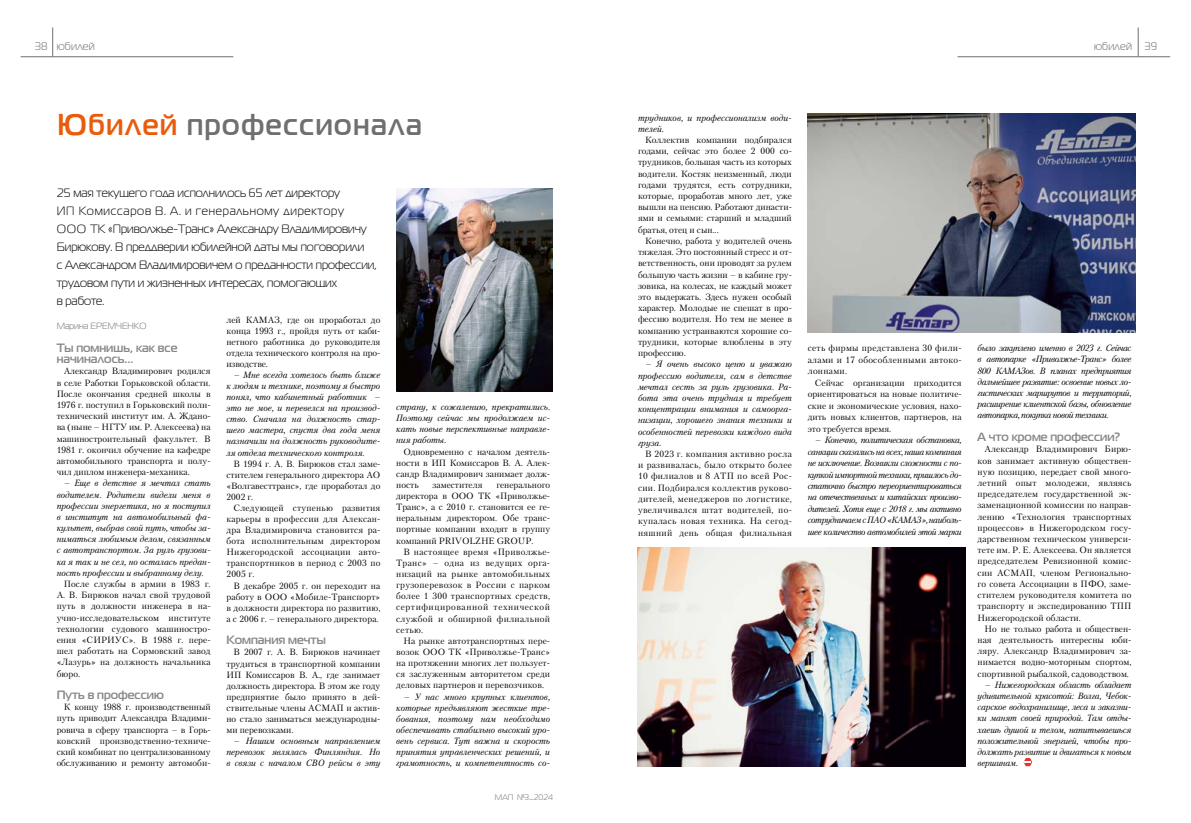
<style>
.page{position:relative;width:1191px;height:823px;background:#fff}
.page>*{position:absolute;margin:0;border:0;box-sizing:border-box;transform-origin:0 0}
.t1{font:700 30px "Magistral TT";letter-spacing:.06em;color:#706f6f;scale:.94 1}
.t2{font:12px/18px "Magistral TT";color:#000}
.t3{font:700 12px/11.4px "Magistral TT";color:#878787}
.t4{font:11px "Magistral TT";letter-spacing:.025em;color:#706f6f}
.t5{font:9px/11.2px "Petersburg C";color:#000;text-align:justify}
.t6{font:italic 9px/11.2px "Petersburg C";color:#000;text-align:justify}
.t7{font:9px "Magistral TT";color:#706f6f}
.t8{font:8px "Magistral TT";color:#706f6f}
.s1{color:#ea5b0b}
</style>
<div class="page">
<hr style="left:21px;top:56px;width:212px;height:1px;background:#706f6f">
<svg style="left:52px;top:27px;width:1px;height:29px"></svg>
<hr style="left:957px;top:56px;width:213px;height:1px;background:#706f6f">
<svg style="left:1138px;top:27px;width:1px;height:29px"></svg>
<img style="left:396px;top:189px;width:156px;height:202px">
<svg style="left:1023px;top:758px;width:9px;height:7px"></svg>
<img style="left:807px;top:113px;width:328px;height:219px">
<img style="left:637px;top:547px;width:328px;height:218px">
<p class="t4" style="left:35px;top:40px;width:61px">38 юбилей</p>
<p class="t4" style="left:1094px;top:40px;width:65px">юбилей 39</p>
<h1 class="t1" style="left:58px;top:104px;width:389px"><span class="s1">Юбилей</span> профессионала</h1>
<p class="t2" style="left:57px;top:183px;width:321px">25 мая текущего года исполнилось 65 лет директору<br>ИП Комиссаров В. А. и генеральному директору<br>ООО ТК «Приволжье-Транс» Александру Владимировичу Бирюкову. В преддверии юбилейной даты мы поговорили<br>с Александром Владимировичем о преданности профессии, трудовом пути и жизненных интересах, помогающих<br>в работе.</p>
<p class="t7" style="left:57px;top:320px;width:91px">Марина ЕРЕМЧЕНКО</p>
<h2 class="t3" style="left:57px;top:342px;width:122px">Ты помнишь, как все начиналось...</h2>
<p class="t5" style="left:57px;top:365px;width:155px;text-indent:7px">Александр Владимирович родился в селе Работки Горьковской области.<br>После окончания средней школы в 1976 г. поступил в Горьковский поли&shy;технический институт им. А. Ждано&shy;ва (ныне – НГТУ им. Р. Алексеева) на машиностроительный факультет. В 1981 г. окончил обучение на кафедре автомобильного транспорта и полу&shy;чил диплом инженера-механика.</p>
<p class="t6" style="left:57px;top:477px;width:155px;text-indent:7px">– Еще в детстве я мечтал стать водителем. Родители видели меня в профессии энергетика, но я поступил в институт на автомобильный фа&shy;культет, выбрав свой путь, чтобы за&shy;ниматься любимым делом, связанным с автотранспортом. За руль грузови&shy;ка я так и не сел, но осталась предан&shy;ность профессии и выбранному делу.</p>
<p class="t5" style="left:57px;top:578px;width:155px;text-indent:7px">После службы в армии в 1983 г.<br>А. В. Бирюков начал свой трудовой путь в должности инженера в на&shy;учно-исследовательском институте технологии судового машиностро&shy;ения «СИРИУС». В 1988 г. пере&shy;шел работать на Сормовский завод «Лазурь» на должность начальника бюро.</p>
<h2 class="t3" style="left:57px;top:688px;width:109px">Путь в профессию</h2>
<p class="t5" style="left:57px;top:701px;width:155px;text-indent:7px">К концу 1988 г. производственный путь приводит Александра Владими&shy;ровича в сферу транспорта – в Горь&shy;ковский производственно-техниче&shy;ский комбинат по централизованному обслуживанию и ремонту автомоби-</p>
<p class="t5" style="left:226px;top:313px;width:155px">лей КАМАЗ, где он проработал до конца 1993 г., пройдя путь от каби&shy;нетного работника до руководителя отдела технического контроля на про&shy;изводстве.</p>
<p class="t6" style="left:226px;top:369px;width:155px;text-indent:7px">– Мне всегда хотелось быть ближе к людям и технике, поэтому я быстро понял, что кабинетный работник – это не мое, и перевелся на производ&shy;ство. Сначала на должность стар&shy;шего мастера, спустя два года меня назначили на должность руководите&shy;ля отдела технического контроля.</p>
<p class="t5" style="left:226px;top:457px;width:155px;text-indent:7px">В 1994 г. А. В. Бирюков стал заме&shy;стителем генерального директора АО «Волгавесттранс», где проработал до 2002 г.</p>
<p class="t5" style="left:226px;top:502px;width:155px;text-indent:7px">Следующей ступенью развития карьеры в профессии для Алексан&shy;дра Владимировича становится ра&shy;бота исполнительным директором Нижегородской ассоциации авто&shy;транспортников в период с 2003 по 2005 г.</p>
<p class="t5" style="left:226px;top:579px;width:155px;text-indent:7px">В декабре 2005 г. он переходит на работу в ООО «Мобиле-Транспорт» в должности директора по развитию, а с 2006 г. – генерального директора.</p>
<h2 class="t3" style="left:226px;top:634px;width:101px">Компания мечты</h2>
<p class="t5" style="left:226px;top:646px;width:155px;text-indent:7px">В 2007 г. А. В. Бирюков начинает трудиться в транспортной компании ИП Комиссаров В. А., где занимает должность директора. В этом же году предприятие было принято в дей&shy;ствительные члены АСМАП и актив&shy;но стало заниматься международны&shy;ми перевозками.</p>
<p class="t6" style="left:226px;top:735px;width:155px;text-indent:7px">– Нашим основным направлением перевозок являлась Финляндия. Но в связи с началом СВО рейсы в эту</p>
<p class="t6" style="left:396px;top:401px;width:155px">страну, к сожалению, прекратились.<br>Поэтому сейчас мы продолжаем ис&shy;кать новые перспективные направле&shy;ния работы.</p>
<p class="t5" style="left:396px;top:445px;width:155px;text-indent:7px">Одновременно с началом деятель&shy;ности в ИП Комиссаров В. А. Алек&shy;сандр Владимирович занимает долж&shy;ность</p>
<p class="t5" style="left:396px;top:479px;width:155px;text-indent:100px">генерального директора в ООО ТК «Приволжье-Транс», а с 2010 г. становится ее ге&shy;неральным директором. Обе транс&shy;портные компании входят в группу компаний PRIVOLZHE GROUP.</p>
<p class="t5" style="left:396px;top:545px;width:155px;text-indent:7px">В настоящее время «Приволжье-Транс» – одна из ведущих орга&shy;низаций на рынке автомобильных грузоперевозок в России с парком более 1 300 транспортных средств, сертифицированной технической службой и обширной филиальной сетью.</p>
<p class="t5" style="left:396px;top:634px;width:155px;text-indent:7px">На рынке автотранспортных пере&shy;возок ООО ТК «Приволжье-Транс» на протяжении многих лет пользует&shy;ся заслуженным авторитетом среди деловых партнеров и перевозчиков.</p>
<p class="t6" style="left:396px;top:690px;width:155px;text-indent:7px">– У нас много крупных клиентов, которые предъявляют жесткие тре&shy;бования, поэтому нам необходимо обеспечивать стабильно высокий уро&shy;вень сервиса. Тут важна и скорость принятия управленческих решений, и грамотность, и компетентность со-</p>
<p class="t5" style="left:432px;top:479px;width:51px">заместителя</p>
<p class="t8" style="left:495px;top:792px;width:60px">МАП №3_2024</p>
<p class="t6" style="left:638px;top:112px;width:155px">трудников, и профессионализм води&shy;телей.</p>
<p class="t5" style="left:638px;top:134px;width:155px;text-indent:7px">Коллектив компании подбирался годами, сейчас это более 2 000 со&shy;трудников, большая часть из которых водители. Костяк неизменный, люди годами трудятся, есть сотрудники, которые, проработав много лет, уже вышли на пенсию. Работают династи&shy;ями и семьями: старший и младший братья, отец и сын...</p>
<p class="t5" style="left:638px;top:235px;width:155px;text-indent:7px">Конечно, работа у водителей очень тяжелая. Это постоянный стресс и от&shy;ветственность, они проводят за рулем большую часть жизни – в кабине гру&shy;зовика, на колесах, не каждый может это выдержать. Здесь нужен особый характер. Молодые не спешат в про&shy;фессию водителя. Но тем не менее в компанию устраиваются хорошие со&shy;трудники, которые влюблены в эту профессию.</p>
<p class="t6" style="left:638px;top:358px;width:155px;text-indent:7px">– Я очень высоко ценю и уважаю профессию водителя, сам в детстве мечтал сесть за руль грузовика. Ра&shy;бота эта очень трудная и требует концентрации внимания и самоорга&shy;низации, хорошего знания техники и особенностей перевозки каждого вида груза.</p>
<p class="t5" style="left:638px;top:448px;width:155px;text-indent:7px">В 2023 г. компания активно росла и развивалась, было открыто более 10 филиалов и 8 АТП по всей Рос&shy;сии. Подбирался коллектив руково&shy;дителей, менеджеров по логистике, увеличивался штат водителей, по&shy;купалась новая техника. На сегод&shy;няшний день общая филиальная</p>
<p class="t5" style="left:807px;top:342px;width:155px;line-height:11.5px">сеть фирмы представлена 30 фили&shy;алами и 17 обособленными автоко&shy;лоннами.</p>
<p class="t5" style="left:807px;top:376px;width:155px;line-height:11.5px;text-indent:7px">Сейчас организации приходится ориентироваться на новые политиче&shy;ские и экономические условия, нахо&shy;дить новых клиентов, партнеров, на это требуется время.</p>
<p class="t6" style="left:807px;top:434px;width:155px;line-height:11.5px;text-indent:7px">– Конечно, политическая обстановка, санкции сказались на всех, наша компания не исключение. Возникли сложности с по&shy;купкой импортной техники, пришлось до&shy;статочно быстро переориентироваться на отечественных и китайских произво&shy;дителей. Хотя еще с 2018 г. мы активно сотрудничаем с ПАО «КАМАЗ», наиболь&shy;шее количество автомобилей этой марки</p>
<p class="t6" style="left:977px;top:342px;width:155px">было закуплено именно в 2023 г. Сейчас в автопарке «Приволжье-Транс» более 800 КАМАЗов. В планах предприятия дальнейшее развитие: освоение новых ло&shy;гистических маршрутов и территорий, расширение клиентской базы, обновление автопарка, покупка новой техники.</p>
<h2 class="t3" style="left:977px;top:431px;width:144px">А что кроме профессии?</h2>
<p class="t5" style="left:977px;top:443px;width:155px;text-indent:7px">Александр Владимирович Бирю&shy;ков занимает активную обществен&shy;ную позицию, передает свой много&shy;летний опыт молодежи, являясь председателем государственной эк&shy;заменационной комиссии по направ&shy;лению «Технология транспортных процессов» в Нижегородском госу&shy;дарственном техническом универси&shy;тете им. Р. Е. Алексеева. Он является председателем Ревизионной комис&shy;сии АСМАП, членом Регионально&shy;го совета Ассоциации в ПФО, заме&shy;стителем руководителя комитета по транспорту и экспедированию ТПП Нижегородской области.</p>
<p class="t5" style="left:977px;top:622px;width:155px;text-indent:7px">Но не только работа и обществен&shy;ная деятельность интересны юби&shy;ляру. Александр Владимирович за&shy;нимается водно-моторным спортом, спортивной рыбалкой, садоводством.</p>
<p class="t6" style="left:977px;top:678px;width:155px;text-indent:7px">– Нижегородская область обладает удивительной красотой: Волга, Чебок&shy;сарское водохранилище, леса и заказни&shy;ки манят своей природой. Там отды&shy;хаешь душой и телом, напитываешься положительной энергией, чтобы про&shy;должать развитие и двигаться к новым вершинам.</p>
</div>
